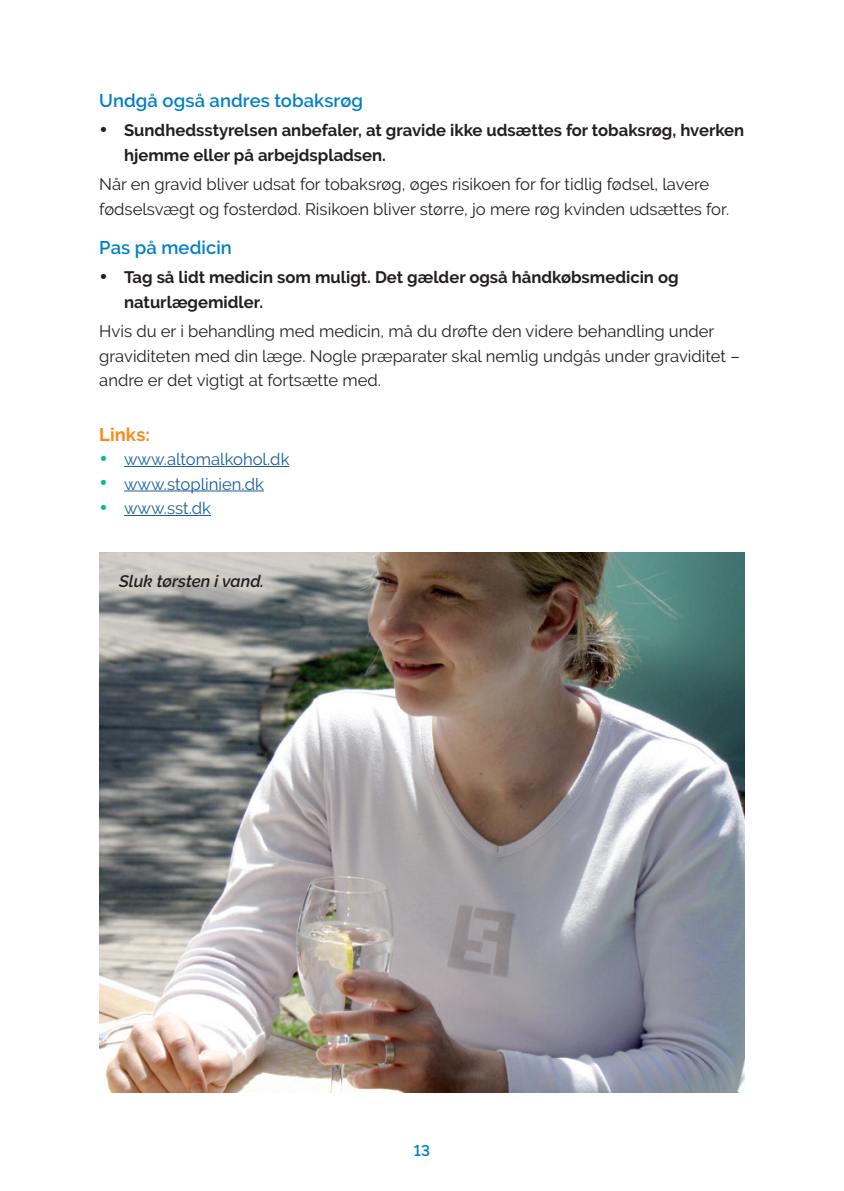
<style>
.page{position:relative;width:844px;height:1191px;background:#fff}
.page>*{position:absolute;margin:0;border:0;box-sizing:border-box;transform-origin:0 0}
.N2{font:600 18.38px "Raleway";letter-spacing:.005em;color:#007fc5}
.Links{font:700 18.38px "Raleway";letter-spacing:.005em;color:#f68b1f}
.Manchet_B{font:700 16.62px/24.5px "Raleway";color:#231f20}
.Body_luft{font:16.62px/24.5px "Raleway";color:#231f20}
.Body{font:16.62px/24.5px "Raleway";color:#231f20}
.t1{font:16.62px "Raleway";color:#175d9e}
.t2{font:italic 600 16.62px "Raleway";color:#231f20}
.t3{font:600 15.4px "Raleway";color:#007fc5}
.s1{font-size:24.5px}
.s2{font-weight:700;font-size:24.5px;color:#15b68d}
</style>
<div class="page">
<hr style="left:124px;top:466px;width:165px;height:1px;background:#175d9e">
<hr style="left:124px;top:490px;width:140px;height:1px;background:#175d9e">
<hr style="left:124px;top:515px;width:87px;height:1px;background:#175d9e">
<img style="left:99px;top:552px;width:645px;height:540px">
<h2 class="N2" style="left:99px;top:90px;width:265px">Undgå også andres tobaksrøg</h2>
<p class="Manchet_B" style="left:124px;top:118px;width:621px;text-indent:-25px"><span class="s1">•</span> Sundhedsstyrelsen anbefaler, at gravide ikke udsættes for tobaksrøg, hverken hjemme eller på arbejdspladsen.</p>
<p class="Body" style="left:99px;top:172px;width:631px">Når en gravid bliver udsat for tobaksrøg, øges risikoen for for tidlig fødsel, lavere fødselsvægt og fosterdød. Risikoen bliver større, jo mere røg kvinden udsættes for.</p>
<h2 class="N2" style="left:99px;top:237px;width:134px">Pas på medicin</h2>
<p class="Manchet_B" style="left:124px;top:265px;width:556px;text-indent:-25px"><span class="s1">•</span> Tag så lidt medicin som muligt. Det gælder også håndkøbsmedicin og naturlægemidler.</p>
<p class="Body_luft" style="left:99px;top:319px;width:642px">Hvis du er i behandling med medicin, må du drøfte den videre behandling under graviditeten med din læge. Nogle præparater skal nemlig undgås under graviditet – andre er det vigtigt at fortsætte med.</p>
<p class="Links" style="left:99px;top:424px;width:52px">Links:</p>
<p class="t1" style="left:99px;top:450px;width:192px"><span class="s2">•</span> www.altomalkohol.dk</p>
<p class="t1" style="left:99px;top:474px;width:166px"><span class="s2">•</span> www.stoplinien.dk</p>
<p class="t1" style="left:99px;top:499px;width:113px"><span class="s2">•</span> www.sst.dk</p>
<p class="t2" style="left:119px;top:571px;width:146px">Sluk tørsten i vand.</p>
<p class="t3" style="left:414px;top:1141px;width:18px">13</p>
</div>
